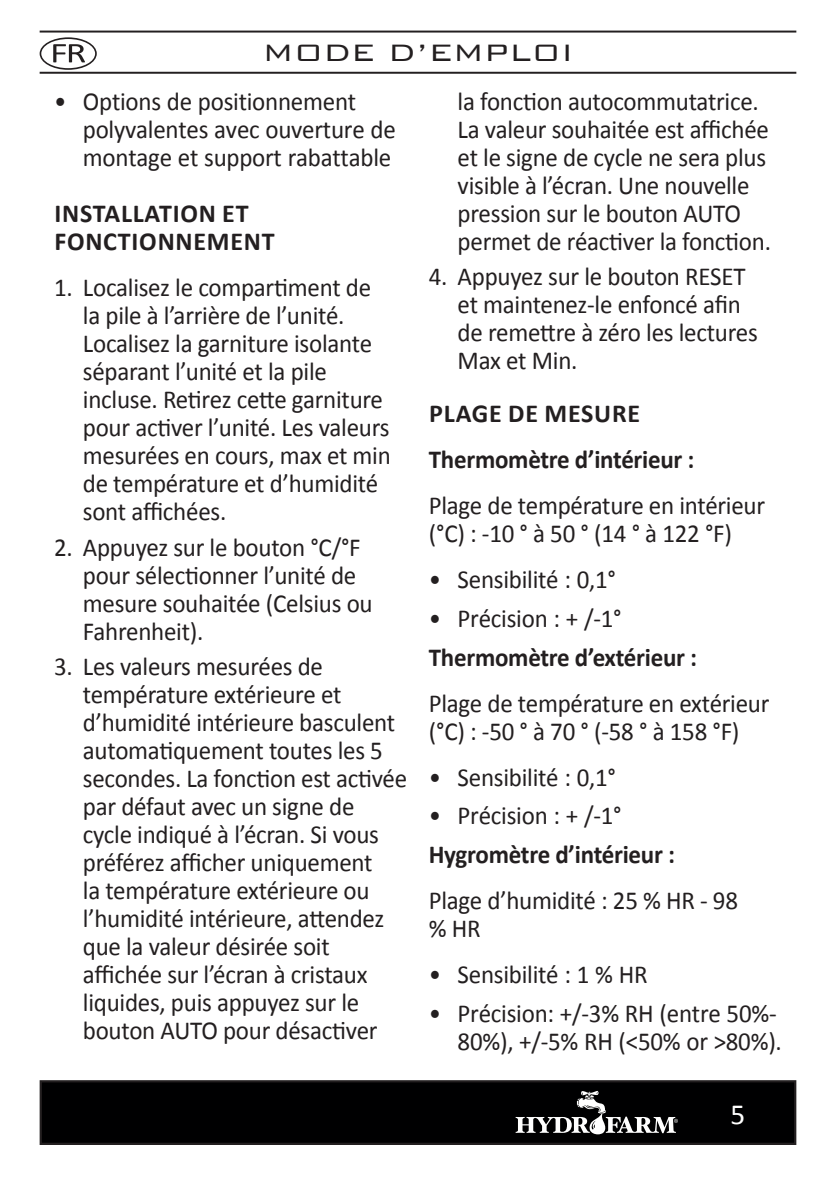
<style>
.page{position:relative;width:836px;height:1181px;background:#fff}
.page>*{position:absolute;margin:0;border:0;box-sizing:border-box;transform-origin:0 0}
.t1{font:300 31.6px "Bank Gothic";letter-spacing:-.01em;color:#231f20;scale:1.1 1}
.t2{font:29.2px "Calibri";color:#fff}
.t3{font:26px/28px "Calibri";letter-spacing:-.01em;color:#231f20;scale:.96 1}
.t4{font:700 26px "Calibri";letter-spacing:-.01em;color:#231f20;scale:.96 1}
.t5{font:700 26px/46px "Calibri";letter-spacing:-.01em;color:#231f20}
.t6{font:700 26px/28px "Calibri";letter-spacing:.03em;color:#231f20}
</style>
<div class="page">
<div style="left:41px;top:1081px;width:753px;height:63px;background:#000001"></div>
<div style="left:40px;top:1080px;width:756px;height:65px;border:2px solid #231f20"></div>
<svg style="left:515px;top:1091px;width:162px;height:43px"></svg>
<hr style="left:40px;top:31px;width:756px;height:2px;background:#231f20">
<hr style="left:40px;top:72px;width:756px;height:2px;background:#231f20">
<svg style="left:40px;top:37px;width:57px;height:33px"></svg>
<p class="t1" style="left:262px;top:29px;width:284px">MODE D’EMPLOI</p>
<p class="t3" style="left:83px;top:87px;width:327px;text-indent:-29px">• Options de positionnement polyvalentes avec ouverture de montage et support rabattable</p>
<p class="t6" style="left:55px;top:200px;width:221px">INSTALLATION ET<br>FONCTIONNEMENT</p>
<p class="t3" style="left:83px;top:274px;width:322px;text-indent:-29px">1. Localisez le compartiment de la pile à l’arrière de l’unité.<br>Localisez la garniture isolante séparant l’unité et la pile incluse. Retirez cette garniture pour activer l’unité. Les valeurs mesurées en cours, max et min de température et d’humidité sont affichées.</p>
<p class="t3" style="left:83px;top:533px;width:303px;text-indent:-29px">2. Appuyez sur le bouton °C/°F pour sélectionner l’unité de mesure souhaitée (Celsius ou<br>Fahrenheit).</p>
<p class="t3" style="left:83px;top:652px;width:339px;text-indent:-29px">3. Les valeurs mesurées de température extérieure et d’humidité intérieure basculent automatiquement toutes les 5 secondes. La fonction est activée par défaut avec un signe de cycle indiqué à l’écran. Si vous préférez afficher uniquement<br>la température extérieure ou l’humidité intérieure, attendez que la valeur désirée soit affichée sur l’écran à cristaux liquides, puis appuyez sur le bouton AUTO pour désactiver</p>
<p class="t3" style="left:457px;top:87px;width:328px">la fonction autocommutatrice.<br>La valeur souhaitée est affichée et le signe de cycle ne sera plus visible à l’écran. Une nouvelle pression sur le bouton AUTO permet de réactiver la fonction.</p>
<p class="t3" style="left:457px;top:262px;width:314px;text-indent:-29px">4. Appuyez sur le bouton RESET et maintenez-le enfoncé afin de remettre à zéro les lectures<br>Max et Min.</p>
<p class="t5" style="left:428px;top:390px;width:267px">PLAGE DE MESURE<br>Thermomètre d’intérieur :</p>
<p class="t3" style="left:428px;top:491px;width:352px">Plage de température en intérieur (°C) : -10 ° à 50 ° (14 ° à 122 °F)</p>
<p class="t3" style="left:428px;top:565px;width:196px">• Sensibilité : 0,1°</p>
<p class="t3" style="left:428px;top:604px;width:202px">• Précision : + /-1°</p>
<p class="t4" style="left:428px;top:640px;width:281px">Thermomètre d’extérieur :</p>
<p class="t3" style="left:428px;top:689px;width:356px">Plage de température en extérieur (°C) : -50 ° à 70 ° (-58 ° à 158 °F)</p>
<p class="t3" style="left:428px;top:763px;width:196px">• Sensibilité : 0,1°</p>
<p class="t3" style="left:428px;top:802px;width:202px">• Précision : + /-1°</p>
<p class="t4" style="left:428px;top:838px;width:258px">Hygromètre d’intérieur :</p>
<p class="t3" style="left:428px;top:887px;width:323px">Plage d’humidité : 25 % HR - 98 % HR</p>
<p class="t3" style="left:428px;top:960px;width:229px">• Sensibilité : 1 % HR</p>
<p class="t3" style="left:428px;top:999px;width:369px;text-align:right">• Précision: +/-3% RH (entre 50%-<br>80%), +/-5% RH (&lt;50% or &gt;80%).</p>
<p class="t2" style="left:730px;top:1095px;width:16px">5</p>
</div>
